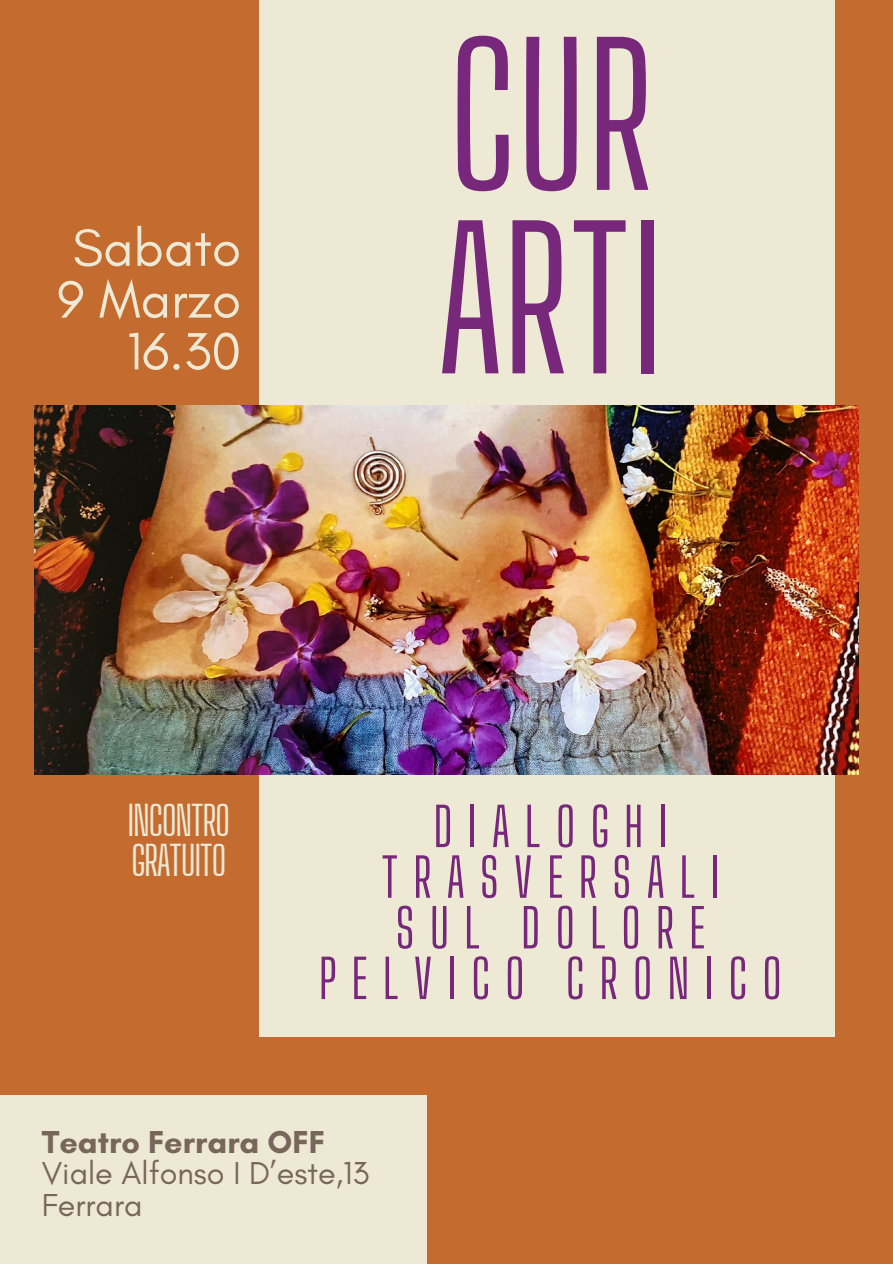
<style>
.page{position:relative;width:893px;height:1264px;background:#fff}
.page>*{position:absolute;margin:0;border:0;box-sizing:border-box;transform-origin:0 0}
.t1{font:191.25px/183.3px "Big Shoulders Display";color:#77287a}
.t2{font:53.25px/51.8px "Glacial Indifference";color:#ede9d5;text-align:right}
.t3{font:53.1px/50.7px "Big Shoulders Display";letter-spacing:.28em;color:#77287a;text-align:center}
.t4{font:40.5px/40.5px "Big Shoulders Display";letter-spacing:-.035em;color:#ede9d5}
.t5{font:32.25px "Glacial Indifference";color:#776659}
.t6{font:700 32.25px "Glacial Indifference";color:#776659}
</style>
<div class="page">
<div style="left:0;top:0;width:892px;height:1263px;background:#c46c30"></div>
<div style="left:259px;top:0;width:575px;height:1036px;background:#ede9d5"></div>
<div style="left:0;top:1094px;width:427px;height:169px;background:#ede9d5"></div>
<img style="left:35px;top:405px;width:823px;height:369px">
<h1 class="t2" style="left:57px;top:221px;width:185px">Sabato<br>9 Marzo<br>16.30</h1>
<h2 class="t1" style="left:437px;top:24px;width:228px">CUR<br>ARTI</h2>
<p class="t4" style="left:128px;top:799px;width:104px">INCONTRO<br>GRATUITO</p>
<h3 class="t3" style="left:319px;top:801px;width:464px">DIALOGHI<br>TRASVERSALI<br>SUL DOLORE<br>PELVICO CRONICO</h3>
<h4 class="t6" style="left:42px;top:1122px;width:285px">Teatro Ferrara OFF</h4>
<p class="t5" style="left:42px;top:1153px;width:329px">Viale Alfonso I D’este,13</p>
<p class="t5" style="left:42px;top:1185px;width:102px">Ferrara</p>
</div>
